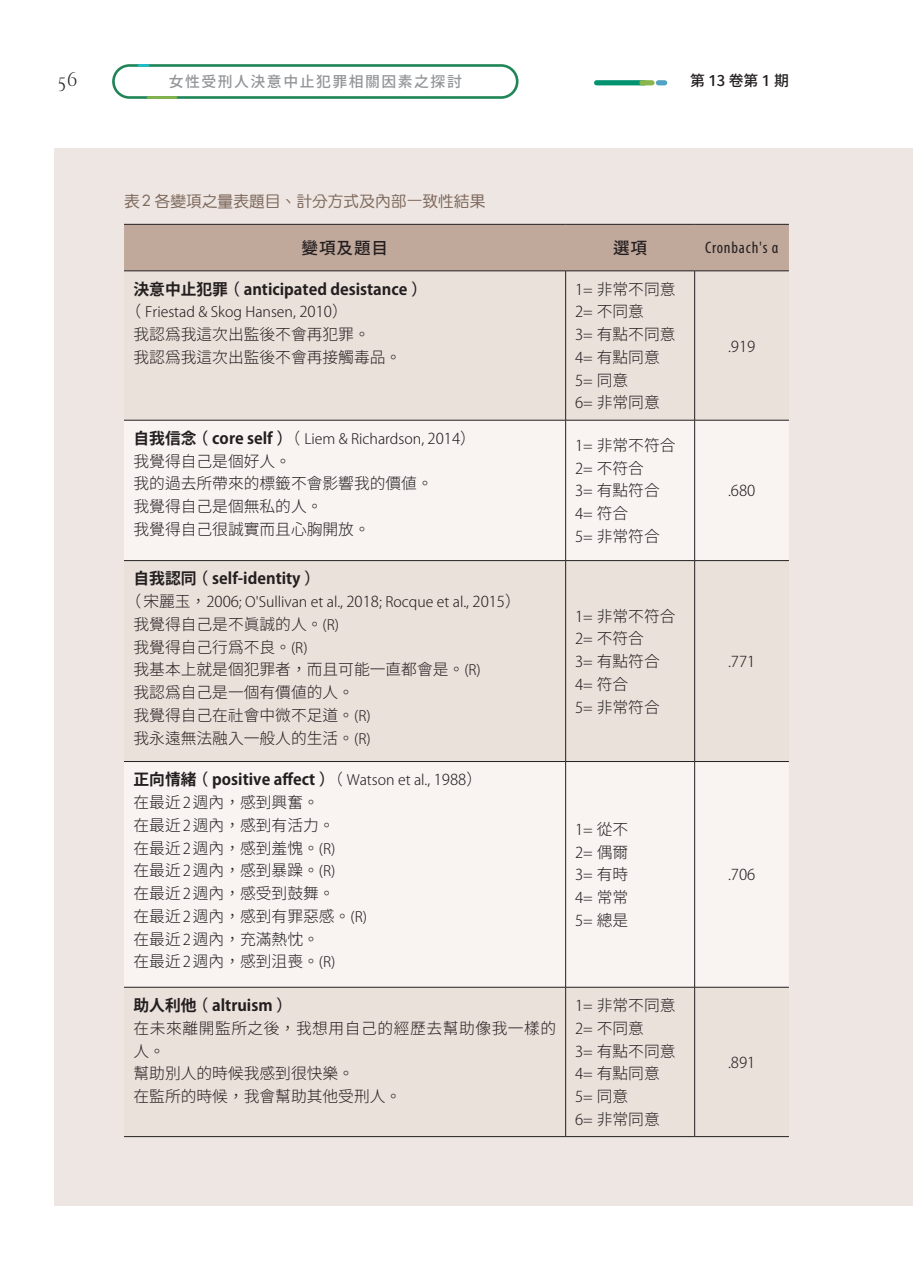
<style>
.page{position:relative;width:913px;height:1275px;background:#fff}
.page>*{position:absolute;margin:0;border:0;box-sizing:border-box;transform-origin:0 0}
.t1{font:19.25px "Bodebeck LT Std";color:#231f20}
.t2{font:condensed 16.62px "Myriad Pro";letter-spacing:.05em;color:#231f20}
.t3{font:16.62px "Gen Yo Gothic TW M";letter-spacing:.05em;color:#231f20}
.t4{font:15.75px/22.8px "Gen Yo Gothic TW L";color:#231f20}
.t5{font:700 15.75px "Koz Go Pr 6 N";color:#231f20}
.t6{font:15.75px "DF Yuan W5 WIN BF";color:#7f6a5e}
.t7{font:300 15.05px "Koz Go Pro";color:#231f20}
.t8{font:14.88px "Gen Yo Gothic TW M";letter-spacing:.1em;color:#939598}
.t9{font:14.88px "Gen Yo Gothic TW M";color:#231f20}
.t10{font:300 14.17px "Koz Go Pro";color:#231f20}
.s1{font-family:"Futura Std";font-size:15.05px}
.s2{font-family:"Gen Yo Gothic TW L";font-weight:400;font-size:15.75px}
.s3{font-size:15.05px}
.s4{font-family:"Koz Go Pro";font-weight:300;font-size:15.05px}
.s5{font-family:"Koz Go Pro";font-weight:300;font-size:14.17px}
.s6{font-size:14.17px}
.s7{font-family:"Koz Go Pr 6 N";font-weight:700;font-size:15.75px}
.s8{font-family:"Gen Yo Gothic TW L";font-weight:400}
</style>
<div class="page">
<div style="left:55px;top:149px;width:858px;height:1057px;background:#ede6e2"></div>
<div style="left:596px;top:80px;width:48px;height:5px;background:#039370"></div>
<div style="left:642px;top:80px;width:10px;height:5px;background:#8bb64d"></div>
<svg style="left:658px;top:80px;width:7px;height:5px"></svg>
<div style="left:112px;top:64px;width:406px;height:35px;border:3px solid #1f8557;border-radius:16px"></div>
<hr style="left:148px;top:96px;width:28px;height:3px;background:#88b54a">
<svg style="left:139px;top:64px;width:9px;height:3px"></svg>
<div style="left:124px;top:225px;width:665px;height:46px;background:#c0a89b"></div>
<svg style="left:124px;top:421px;width:665px;height:566px;fill:#f9f4f1"></svg>
<hr style="left:124px;top:224px;width:442px;height:1px;background:#231f20">
<hr style="left:566px;top:224px;width:128px;height:1px;background:#231f20">
<hr style="left:694px;top:224px;width:95px;height:1px;background:#231f20">
<hr style="left:124px;top:271px;width:442px;height:1px;background:#231f20">
<hr style="left:566px;top:271px;width:128px;height:1px;background:#231f20">
<hr style="left:694px;top:271px;width:95px;height:1px;background:#231f20">
<hr style="left:124px;top:420px;width:442px;height:1px;background:#231f20">
<hr style="left:566px;top:420px;width:128px;height:1px;background:#231f20">
<hr style="left:694px;top:420px;width:95px;height:1px;background:#231f20">
<hr style="left:124px;top:560px;width:442px;height:1px;background:#231f20">
<hr style="left:566px;top:560px;width:128px;height:1px;background:#231f20">
<hr style="left:694px;top:560px;width:95px;height:1px;background:#231f20">
<hr style="left:124px;top:761px;width:442px;height:1px;background:#231f20">
<hr style="left:566px;top:761px;width:128px;height:1px;background:#231f20">
<hr style="left:694px;top:761px;width:95px;height:1px;background:#231f20">
<hr style="left:124px;top:987px;width:442px;height:1px;background:#231f20">
<hr style="left:566px;top:987px;width:128px;height:1px;background:#231f20">
<hr style="left:694px;top:987px;width:95px;height:1px;background:#231f20">
<hr style="left:124px;top:1136px;width:442px;height:1px;background:#231f20">
<hr style="left:566px;top:1136px;width:128px;height:1px;background:#231f20">
<hr style="left:694px;top:1136px;width:95px;height:1px;background:#231f20">
<hr style="left:565px;top:271px;width:1px;height:149px;background:#231f20">
<hr style="left:694px;top:271px;width:1px;height:149px;background:#231f20">
<hr style="left:565px;top:420px;width:1px;height:140px;background:#231f20">
<hr style="left:694px;top:420px;width:1px;height:140px;background:#231f20">
<hr style="left:565px;top:561px;width:1px;height:200px;background:#231f20">
<hr style="left:694px;top:561px;width:1px;height:200px;background:#231f20">
<hr style="left:565px;top:762px;width:1px;height:225px;background:#231f20">
<hr style="left:694px;top:762px;width:1px;height:225px;background:#231f20">
<hr style="left:565px;top:987px;width:1px;height:149px;background:#231f20">
<hr style="left:694px;top:987px;width:1px;height:149px;background:#231f20">
<p class="t1" style="left:57px;top:69px;width:22px">56</p>
<p class="t8" style="left:169px;top:73px;width:295px">女性受刑人決意中止犯罪相關因素之探討</p>
<p class="t9" style="left:690px;top:72px;width:100px">第 13 卷第 1 期</p>
<p class="t6" style="left:124px;top:193px;width:363px">表<span class="s1">2</span> 各變項之量表題目、計分方式及內部一致性結果</p>
<p class="t3" style="left:302px;top:238px;width:88px">變項及題目</p>
<p class="t3" style="left:613px;top:238px;width:36px">選項</p>
<p class="t2" style="left:705px;top:238px;width:75px">Cronbach's α</p>
<p class="t5" style="left:133px;top:280px;width:295px">決意中止犯罪（ anticipated desistance ）</p>
<p class="t10" style="left:126px;top:303px;width:224px"><span class="s2">（</span> Friestad &amp; Skog Hansen, <span class="s3">2010</span><span class="s2">）</span></p>
<p class="t4" style="left:133px;top:323px;width:269px">我認為我這次出監後不會再犯罪。<br>我認為我這次出監後不會再接觸毒品。</p>
<p class="t4" style="left:575px;top:278px;width:102px"><span class="s4">1</span><span class="s5">=</span> 非常不同意<br><span class="s4">2</span><span class="s5">=</span> 不同意<br><span class="s4">3</span><span class="s5">=</span> 有點不同意<br><span class="s4">4</span><span class="s5">=</span> 有點同意<br><span class="s4">5</span><span class="s5">=</span> 同意<br><span class="s4">6</span><span class="s5">=</span> 非常同意</p>
<p class="t7" style="left:728px;top:336px;width:29px"><span class="s6">.</span>919</p>
<p class="t10" style="left:133px;top:429px;width:344px"><span class="s7">自我信念（ core self ）</span><span class="s2">（</span> Liem &amp; Richardson, <span class="s3">2014</span><span class="s2">）</span></p>
<p class="t4" style="left:133px;top:450px;width:301px">我覺得自己是個好人。<br>我的過去所帶來的標籤不會影響我的價値。我覺得自己是個無私的人。<br>我覺得自己很誠實而且心胸開放。</p>
<p class="t4" style="left:575px;top:434px;width:102px"><span class="s4">1</span><span class="s5">=</span> 非常不符合<br><span class="s4">2</span><span class="s5">=</span> 不符合<br><span class="s4">3</span><span class="s5">=</span> 有點符合<br><span class="s4">4</span><span class="s5">=</span> 符合<br><span class="s4">5</span><span class="s5">=</span> 非常符合</p>
<p class="t5" style="left:133px;top:570px;width:188px">自我認同（ self-identity ）</p>
<p class="t10" style="left:126px;top:593px;width:397px"><span class="s2">（宋麗玉，</span><span class="s3">2006</span>; O'Sullivan et al., <span class="s3">2018</span>; Rocque et al., <span class="s3">2015</span><span class="s2">）</span></p>
<p class="t4" style="left:133px;top:613px;width:349px">我覺得自己是不眞誠的人。<span class="s5">(R)<br></span>我覺得自己行為不良。<span class="s5">(R)<br></span>我基本上就是個犯罪者，而且可能一直都會是。<span class="s5">(R)</span>我認為自己是一個有價値的人。<br>我覺得自己在社會中微不足道。<span class="s5">(R)<br></span>我永遠無法融入一般人的生活。<span class="s5">(R)</span></p>
<p class="t4" style="left:575px;top:605px;width:102px"><span class="s4">1</span><span class="s5">=</span> 非常不符合<br><span class="s4">2</span><span class="s5">=</span> 不符合<br><span class="s4">3</span><span class="s5">=</span> 有點符合<br><span class="s4">4</span><span class="s5">=</span> 符合<br><span class="s4">5</span><span class="s5">=</span> 非常符合</p>
<p class="t5" style="left:133px;top:771px;width:350px">正向情緒（ positive affect ）<span class="s8">（</span> <span class="s5">Watson et al.,</span> <span class="s4">1988</span><span class="s8">）</span></p>
<p class="t4" style="left:133px;top:791px;width:235px">在最近<span class="s4">2</span>週內，感到興奮。<br>在最近<span class="s4">2</span>週內，感到有活力。<br>在最近<span class="s4">2</span>週內，感到羞愧。<span class="s5">(R)<br></span>在最近<span class="s4">2</span>週內，感到暴躁。<span class="s5">(R)<br></span>在最近<span class="s4">2</span>週內，感受到鼓舞。<br>在最近<span class="s4">2</span>週內，感到有罪惡感。<span class="s5">(R)</span>在最近<span class="s4">2</span>週內，充滿熱忱。<br>在最近<span class="s4">2</span>週內，感到沮喪。<span class="s5">(R)</span></p>
<p class="t5" style="left:133px;top:996px;width:160px">助人利他（ altruism ）</p>
<p class="t4" style="left:133px;top:1017px;width:424px">在未來離開監所之後，我想用自己的經歷去幫助像我一樣的人。<br>幫助別人的時候我感到很快樂。<br>在監所的時候，我會幫助其他受刑人。</p>
<p class="t4" style="left:575px;top:818px;width:55px;text-align:justify"><span class="s4">1</span><span class="s5">=</span> 從不<span class="s4">2</span><span class="s5">=</span> 偶爾<span class="s4">3</span><span class="s5">=</span> 有時<span class="s4">4</span><span class="s5">=</span> 常常<span class="s4">5</span><span class="s5">=</span> 總是</p>
<p class="t4" style="left:575px;top:994px;width:102px"><span class="s4">1</span><span class="s5">=</span> 非常不同意<br><span class="s4">2</span><span class="s5">=</span> 不同意<br><span class="s4">3</span><span class="s5">=</span> 有點不同意<br><span class="s4">4</span><span class="s5">=</span> 有點同意<br><span class="s4">5</span><span class="s5">=</span> 同意<br><span class="s4">6</span><span class="s5">=</span> 非常同意</p>
<p class="t7" style="left:728px;top:481px;width:29px"><span class="s6">.</span>680</p>
<p class="t7" style="left:728px;top:652px;width:29px"><span class="s6">.</span>771</p>
<p class="t7" style="left:728px;top:865px;width:29px"><span class="s6">.</span>706</p>
<p class="t7" style="left:728px;top:1052px;width:29px"><span class="s6">.</span>891</p>
</div>
